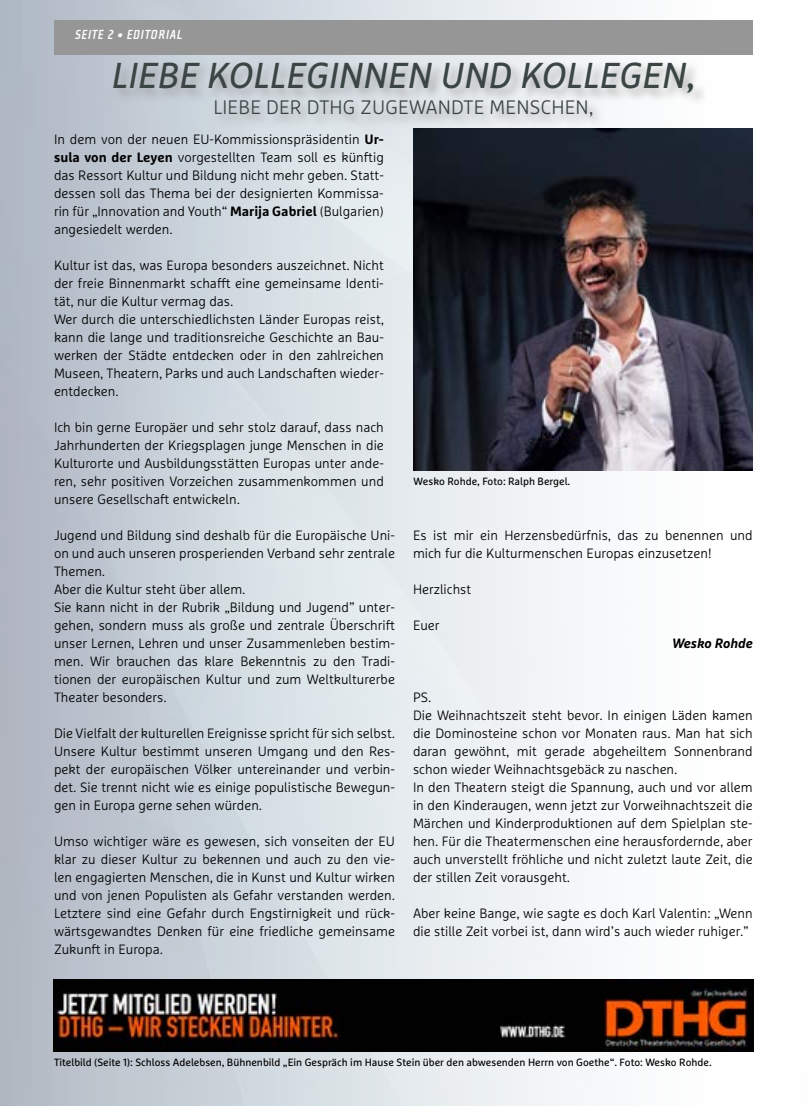
<style>
.page{position:relative;width:808px;height:1106px;background:#fff}
.page>*{position:absolute;margin:0;border:0;box-sizing:border-box;transform-origin:0 0}
.t1{font:italic 36px "Marselis Pro";letter-spacing:.01em;color:#3b4544}
.t2{font:300 19.5px "Marselis Pro";letter-spacing:.01em;color:#3b4544}
.t3{font:300 13.5px/18px "Marselis Pro";color:#000}
.t4{font:italic 700 13.5px "Cholla Sans OT";letter-spacing:.035em;color:#fff}
.t5{font:italic 700 13.5px "Marselis Pro";color:#000}
.t6{font:10.5px "Marselis Pro";color:#000}
.s1{font-weight:700}
</style>
<div class="page">
<img style="left:0;top:0;width:716px;height:1106px">
<div style="left:55px;top:20px;width:698px;height:34px;background:#979696"></div>
<div style="left:112px;top:61px;width:596px;height:69px;background:#979696;opacity:.75"></div>
<img style="left:414px;top:128px;width:339px;height:342px">
<img style="left:53px;top:979px;width:700px;height:73px">
<p class="t4" style="left:75px;top:27px;width:109px">SEITE 2 • EDITORIAL</p>
<h1 class="t1" style="left:112px;top:54px;width:585px">LIEBE KOLLEGINNEN UND KOLLEGEN,</h1>
<h2 class="t2" style="left:213px;top:95px;width:381px">LIEBE DER DTHG ZUGEWANDTE MENSCHEN,</h2>
<p class="t3" style="left:54px;top:130px;width:331px;text-align:justify">In dem von der neuen EU-Kommissionspräsidentin <span class="s1">Ur&shy;sula von der Leyen</span> vorgestellten Team soll es künftig das Ressort Kultur und Bildung nicht mehr geben. Statt&shy;dessen soll das Thema bei der designierten Kommissa&shy;rin für „Innovation and Youth“ <span class="s1">Marija Gabriel</span> (Bulgarien) angesiedelt werden.</p>
<p class="t3" style="left:54px;top:256px;width:331px">Kultur ist das, was Europa besonders auszeichnet. Nicht der freie Binnenmarkt schafft eine gemeinsame Identi&shy;tät, nur die Kultur vermag das.<br>Wer durch die unterschiedlichsten Länder Europas reist, kann die lange und traditionsreiche Geschichte an Bau&shy;werken der Städte entdecken oder in den zahlreichen Museen, Theatern, Parks und auch Landschaften wieder&shy;entdecken.</p>
<p class="t3" style="left:54px;top:418px;width:331px;text-align:justify">Ich bin gerne Europäer und sehr stolz darauf, dass nach Jahrhunderten der Kriegsplagen junge Menschen in die Kulturorte und Ausbildungsstätten Europas unter ande&shy;ren, sehr positiven Vorzeichen zusammenkommen und unsere Gesellschaft entwickeln.</p>
<p class="t3" style="left:54px;top:526px;width:342px">Jugend und Bildung sind deshalb für die Europäische Uni&shy;on und auch unseren prosperienden Verband sehr zentrale Themen.<br>Aber die Kultur steht über allem.<br>Sie kann nicht in der Rubrik „Bildung und Jugend” unter&shy;gehen, sondern muss als große und zentrale Überschrift unser Lernen, Lehren und unser Zusammenleben bestim&shy;men. Wir brauchen das klare Bekenntnis zu den Tradi&shy;tionen der europäischen Kultur und zum Weltkulturerbe Theater besonders.</p>
<p class="t3" style="left:54px;top:724px;width:342px;text-align:justify">Die Vielfalt der kulturellen Ereignisse spricht für sich selbst.<br>Unsere Kultur bestimmt unseren Umgang und den Res&shy;pekt der europäischen Völker untereinander und verbin&shy;det. Sie trennt nicht wie es einige populistische Bewegun&shy;gen in Europa gerne sehen würden.</p>
<p class="t3" style="left:54px;top:832px;width:342px;text-align:justify">Umso wichtiger wäre es gewesen, sich vonseiten der EU klar zu dieser Kultur zu bekennen und auch zu den vie&shy;len engagierten Menschen, die in Kunst und Kultur wirken und von jenen Populisten als Gefahr verstanden werden.<br>Letztere sind eine Gefahr durch Engstirnigkeit und rück&shy;wärtsgewandtes Denken für eine friedliche gemeinsame Zukunft in Europa.</p>
<p class="t6" style="left:414px;top:475px;width:158px">Wesko Rohde, Foto: Ralph Bergel.</p>
<p class="t3" style="left:413px;top:526px;width:341px">Es ist mir ein Herzensbedürfnis, das zu benennen und mich fur die Kulturmenschen Europas einzusetzen!</p>
<p class="t3" style="left:413px;top:580px;width:60px">Herzlichst</p>
<p class="t3" style="left:413px;top:616px;width:28px">Euer</p>
<p class="t5" style="left:672px;top:635px;width:82px">Wesko Rohde</p>
<p class="t3" style="left:413px;top:688px;width:341px">PS.<br>Die Weihnachtszeit steht bevor. In einigen Läden kamen die Dominosteine schon vor Monaten raus. Man hat sich daran gewöhnt, mit gerade abgeheiltem Sonnenbrand schon wieder Weihnachtsgebäck zu naschen.<br>In den Theatern steigt die Spannung, auch und vor allem in den Kinderaugen, wenn jetzt zur Vorweihnachtszeit die Märchen und Kinderproduktionen auf dem Spielplan ste&shy;hen. Für die Theatermenschen eine herausfordernde, aber auch unverstellt fröhliche und nicht zuletzt laute Zeit, die der stillen Zeit vorausgeht.</p>
<p class="t3" style="left:413px;top:904px;width:341px">Aber keine Bange, wie sagte es doch Karl Valentin: „Wenn die stille Zeit vorbei ist, dann wird’s auch wieder ruhiger.”</p>
<p class="t6" style="left:54px;top:1056px;width:659px">Titelbild (Seite 1): Schloss Adelebsen, Bühnenbild „Ein Gespräch im Hause Stein über den abwesenden Herrn von Goethe“. Foto: Wesko Rohde.</p>
</div>
